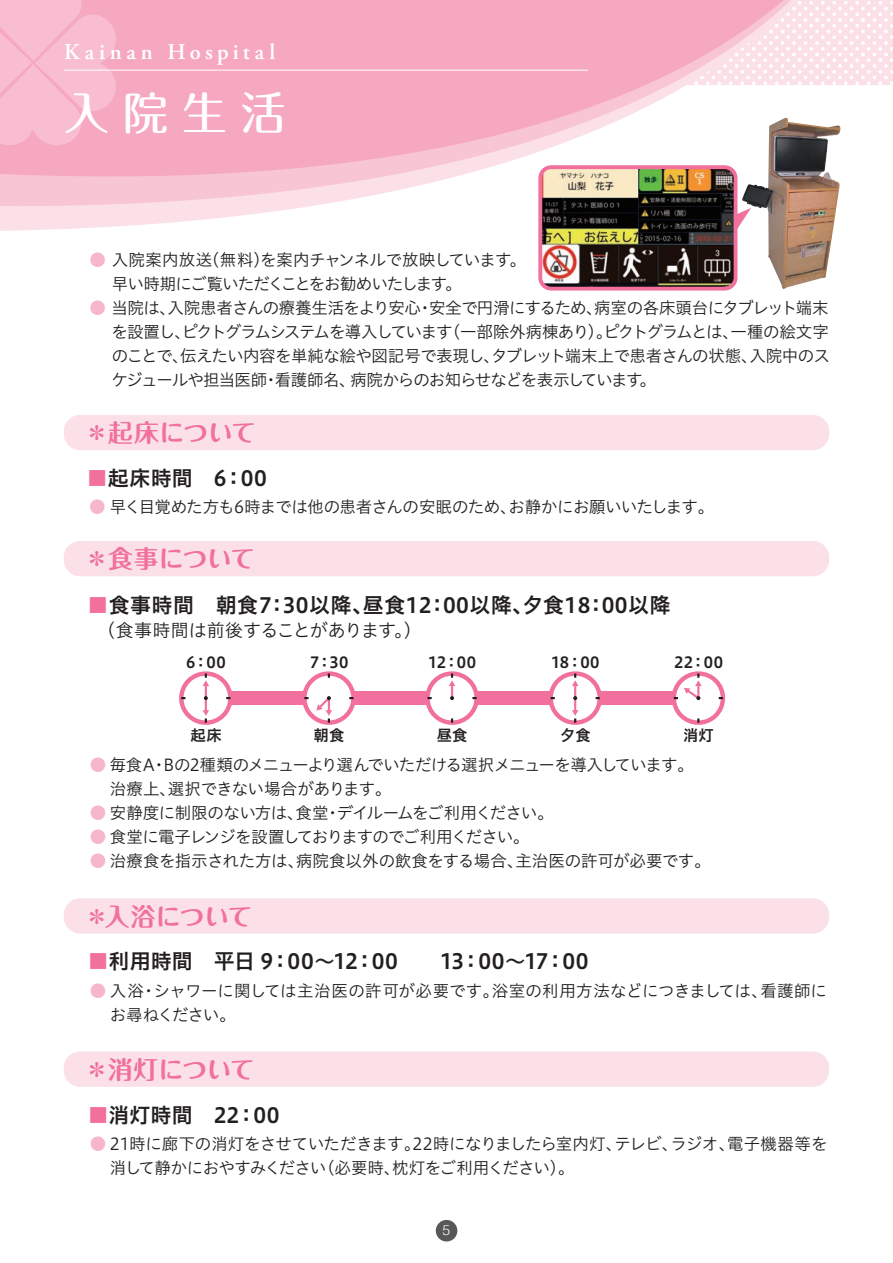
<style>
.page{position:relative;width:893px;height:1263px;background:#fff}
.page>*{position:absolute;margin:0;border:0;box-sizing:border-box;transform-origin:0 0}
.t1{font:500 45px "Maru Fo Pro";color:#fff}
.t2{font:700 24.75px "Maru Fo Pro";letter-spacing:-.01em;color:#f1709d}
.t3{font:600 22.5px "Adobe Garamond Pro";letter-spacing:.205em;color:#fff}
.t4{font:21px "Hiragino UD Sans Std W6";letter-spacing:.02em;color:#231f20}
.t5{font:18px "Hiragino UD Sans Std W3";letter-spacing:-.01em;color:#231f20}
.t6{font:16.5px/24px "Hiragino UD Sans Std W3";letter-spacing:-.035em;color:#231f20}
.t7{font:16.5px/24px "Hiragino UD Sans Std W3";color:#231f20}
.t8{font:16.5px "Hiragino UD Sans Std W3";letter-spacing:-.01em;color:#231f20}
.t9{font:16.5px "Hiragino UD Sans Std W3";letter-spacing:-.06em;color:#231f20}
.t10{font:15.3px "Hiragino UD Sans Std W6";letter-spacing:.02em;color:#231f20}
.t11{font:300 13.95px "Helvetica";color:#fff}
.s1{font-family:"Hiragino UD Sans Std W6";color:#f7b6ca}
.s2{color:#f1709d}
.s3{font-family:"Hiragino UD Sans Std W5";color:#f7b6ca}
</style>
<div class="page">
<svg style="left:0;top:0;width:889px;height:231px;fill:#f6a8c1"></svg>
<svg style="left:0;top:0;width:116px;height:145px;background:#f7b9cd"></svg>
<hr style="left:64px;top:70px;width:524px;height:1px;background:#fff">
<div style="left:436px;top:1220px;width:21px;height:21px;background:#57585a;border-radius:50%"></div>
<img style="left:742px;top:118px;width:98px;height:171px">
<svg style="left:737px;top:208px;width:14px;height:28px"></svg>
<div style="left:64px;top:898px;width:765px;height:35px;background:#fbe0e8;border-radius:16px"></div>
<div style="left:64px;top:1051px;width:765px;height:36px;background:#fbe0e8;border-radius:16px"></div>
<div style="left:64px;top:415px;width:765px;height:35px;background:#fbe0e8;border-radius:16px"></div>
<div style="left:64px;top:541px;width:765px;height:35px;background:#fbe0e8;border-radius:16px"></div>
<div style="left:205px;top:692px;width:498px;height:13px;background:#f1709d"></div>
<svg style="left:304px;top:673px;width:49px;height:50px"></svg>
<div style="left:302px;top:671px;width:54px;height:54px;border:4px solid #f1709d;border-radius:50%"></div>
<svg style="left:316px;top:695px;width:16px;height:28px"></svg>
<svg style="left:181px;top:673px;width:49px;height:50px"></svg>
<div style="left:179px;top:671px;width:54px;height:54px;border:4px solid #f1709d;border-radius:50%"></div>
<svg style="left:203px;top:673px;width:6px;height:50px"></svg>
<svg style="left:427px;top:673px;width:50px;height:50px"></svg>
<div style="left:425px;top:671px;width:54px;height:54px;border:4px solid #f1709d;border-radius:50%"></div>
<svg style="left:449px;top:673px;width:6px;height:27px"></svg>
<svg style="left:551px;top:673px;width:49px;height:50px"></svg>
<div style="left:548px;top:671px;width:54px;height:54px;border:4px solid #f1709d;border-radius:50%"></div>
<svg style="left:572px;top:673px;width:6px;height:50px"></svg>
<svg style="left:674px;top:673px;width:49px;height:50px"></svg>
<div style="left:672px;top:671px;width:53px;height:54px;border:4px solid #f1709d;border-radius:50%"></div>
<svg style="left:684px;top:673px;width:18px;height:28px"></svg>
<img style="left:540px;top:167px;width:196px;height:119px">
<div style="left:538px;top:165px;width:199px;height:126px;border:4px solid #f1709d;border-radius:11px"></div>
<h3 class="t3" style="left:64px;top:39px;width:212px">Kainan Hospital</h3>
<h1 class="t1" style="left:64px;top:77px;width:223px">入院生活</h1>
<p class="t6" style="left:112px;top:247px;width:416px;text-indent:-22px"><span class="s1">●</span> 入院案内放送（無料）を案内チャンネルで放映しています。早い時期にご覧いただくことをお勧めいたします。</p>
<p class="t6" style="left:111px;top:295px;width:720px;text-align:justify;text-indent:-22px"><span class="s1">●</span> 当院は、入院患者さんの療養生活をより安心・安全で円滑にするため、病室の各床頭台にタブレット端末を設置し、ピクトグラムシステムを導入しています（一部除外病棟あり）。ピクトグラムとは、一種の絵文字のことで、伝えたい内容を単純な絵や図記号で表現し、タブレット端末上で患者さんの状態、入院中のスケジュールや担当医師・看護師名、病院からのお知らせなどを表示しています。</p>
<h2 class="t2" style="left:84px;top:413px;width:173px">＊起床について</h2>
<p class="t4" style="left:87px;top:462px;width:182px"><span class="s2">■</span>起床時間　6：00</p>
<p class="t6" style="left:89px;top:494px;width:627px"><span class="s3">●</span> 早く目覚めた方も6時までは他の患者さんの安眠のため、お静かにお願いいたします。</p>
<h2 class="t2" style="left:84px;top:539px;width:172px">＊食事について</h2>
<p class="t4" style="left:88px;top:589px;width:584px"><span class="s2">■</span>食事時間　朝食7：30以降、昼食12：00以降、夕食18：00以降</p>
<p class="t5" style="left:88px;top:616px;width:335px">　（食事時間は前後することがあります。）</p>
<p class="t10" style="left:186px;top:651px;width:41px">6：00</p>
<p class="t10" style="left:190px;top:723px;width:33px">起床</p>
<p class="t10" style="left:310px;top:651px;width:40px">7：30</p>
<p class="t10" style="left:314px;top:723px;width:33px">朝食</p>
<p class="t10" style="left:428px;top:651px;width:49px">12：00</p>
<p class="t10" style="left:437px;top:723px;width:32px">昼食</p>
<p class="t10" style="left:551px;top:651px;width:50px">18：00</p>
<p class="t10" style="left:560px;top:723px;width:32px">夕食</p>
<p class="t10" style="left:674px;top:651px;width:51px">22：00</p>
<p class="t10" style="left:683px;top:723px;width:32px">消灯</p>
<p class="t6" style="left:110px;top:752px;width:586px;text-indent:-20px"><span class="s1">●</span> 毎食A・Bの2種類のメニューより選んでいただける選択メニューを導入しています。治療上、選択できない場合があります。</p>
<p class="t6" style="left:90px;top:800px;width:466px"><span class="s1">●</span> 安静度に制限のない方は、食堂・デイルームをご利用ください。</p>
<p class="t9" style="left:90px;top:824px;width:441px"><span class="s1">●</span> 食堂に電子レンジを設置しておりますのでご利用ください。</p>
<p class="t8" style="left:90px;top:848px;width:622px"><span class="s1">●</span> 治療食を指示された方は、病院食以外の飲食をする場合、主治医の許可が必要です。</p>
<h2 class="t2" style="left:84px;top:896px;width:169px">＊入浴について</h2>
<p class="t4" style="left:88px;top:945px;width:502px"><span class="s2">■</span>利用時間　平日 9：00～12：00　　13：00～17：00</p>
<p class="t7" style="left:110px;top:977px;width:719px;text-indent:-20px"><span class="s3">●</span> 入浴・シャワーに関しては主治医の許可が必要です。浴室の利用方法などにつきましては、看護師にお尋ねください。</p>
<h2 class="t2" style="left:84px;top:1049px;width:172px">＊消灯について</h2>
<p class="t4" style="left:88px;top:1098px;width:193px"><span class="s2">■</span>消灯時間　22：00</p>
<p class="t6" style="left:110px;top:1131px;width:719px;text-indent:-20px"><span class="s3">●</span> 21時に廊下の消灯をさせていただきます。22時になりましたら室内灯、テレビ、ラジオ、電子機器等を消して静かにおやすみください（必要時、枕灯をご利用ください）。</p>
<p class="t11" style="left:443px;top:1218px;width:9px">5</p>
</div>
